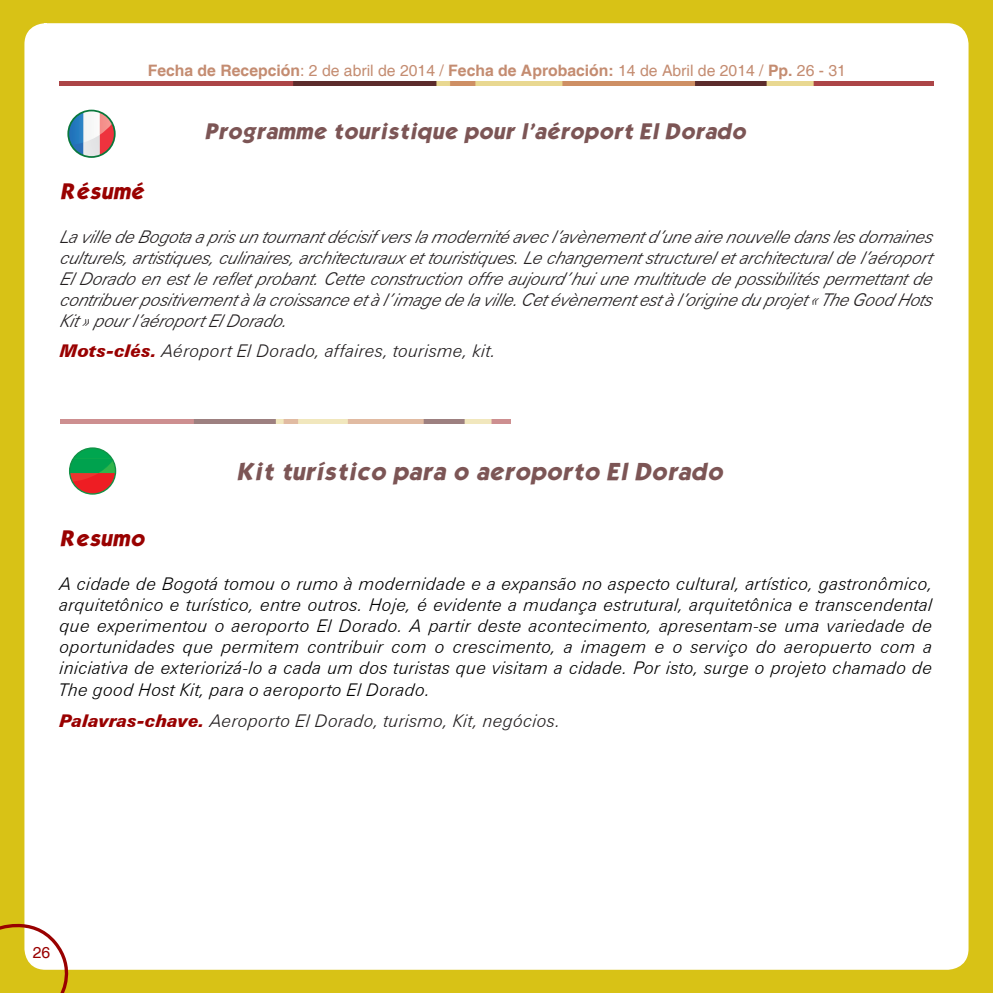
<style>
.page{position:relative;width:993px;height:993px;background:#fff}
.page>*{position:absolute;margin:0;border:0;box-sizing:border-box;transform-origin:0 0}
.t1{font:italic 21px "Kabel Bd Normal";color:#5c2b2b}
.t2{font:italic 19.25px "Kabel Bd Normal";color:#5c2b2b}
.t3{font:italic 19.25px "Kabel Bd Normal";color:#990100}
.parrafos_rev{font:italic 300 17.5px/21px "Zurich BT";letter-spacing:.01em;color:#000;text-align:justify}
.parrafos_rev-2{font:italic 300 17.5px/21px "Zurich BT";letter-spacing:-.015em;color:#231f20}
.parrafos_rev-3{font:italic 300 17.5px "Zurich BT";letter-spacing:.005em;color:#231f20}
.t4{font:700 15.75px "Helvetica";color:#c48c71}
.t5{font:15.75px "Helvetica";color:#990100}
.s1{font-weight:400}
.s2{font-weight:900;color:#900}
</style>
<div class="page">
<div style="left:0;top:0;width:992px;height:991px;background:#d8c216"></div>
<div style="left:26px;top:25px;width:940px;height:942px;background:#fff;border-radius:19px"></div>
<div style="left:24px;top:23px;width:944px;height:946px;border:4px solid #fff;border-radius:19px"></div>
<svg style="left:0;top:914px;width:80px;height:78px"></svg>
<img style="left:60px;top:82px;width:872px;height:3px">
<img style="left:60px;top:419px;width:450px;height:4px">
<svg style="left:67px;top:110px;width:49px;height:48px"></svg>
<svg style="left:69px;top:447px;width:47px;height:47px"></svg>
<p class="t4" style="left:148px;top:61px;width:699px">Fecha de Recepción<span class="s1">: 2 de abril de 2014 /</span> Fecha de Aprobación: <span class="s1">14 de Abril de 2014 /</span> Pp. <span class="s1">26 - 31</span></p>
<p class="t2" style="left:205px;top:117px;width:547px">Programme touristique pour l’aéroport El Dorado</p>
<p class="t3" style="left:60px;top:177px;width:90px">Résumé</p>
<p class="parrafos_rev-2" style="left:60px;top:226px;width:877px">La ville de Bogota a pris un tournantdécisif vers la modernité avec l’avènementd’une aire nouvelle dans les domaines culturels, artis tiques, culinaires, architecturaux ettouris tiques.Le changements tructureletarchitecturalde l’aérop ort El Dorado en es t le reflet p robant. Cette cons truction offre aujourd’hui une multitude de p ossibilités p ermettant de contribuerp ositivementà la croissance età l’image de la ville.Cetévènementestà l’origine du projet«The Good Hots Kit»p ourl’aérop ortElDorado.</p>
<p class="parrafos_rev-3" style="left:60px;top:340px;width:437px"><span class="s2">Mots-clés.</span> Aéroport El Dorado, affaires, tourisme, kit.</p>
<p class="t1" style="left:237px;top:456px;width:492px">Kit turístico para o aeroporto El Dorado</p>
<p class="t3" style="left:60px;top:524px;width:91px">Resumo</p>
<p class="parrafos_rev" style="left:60px;top:573px;width:874px">A cidade de Bogotá tomou o rumo à modernidade e a expansão no aspecto cultural, artístico, gastronômico, arquitetônico e turístico, entre outros. Hoje, é evidente a mudança estrutural, arquitetônica e transcendental que experimentou o aeroporto El Dorado. A partir deste acontecimento, apresentam-se uma variedade de oportunidades que permitem contribuir com o crescimento, a imagem e o serviço do aeropuerto com a iniciativa de exteriorizá-lo a cada um dos turistas que visitam a cidade. Por isto, surge o projeto chamado de The good Host Kit, para o aeroporto El Dorado.</p>
<p class="parrafos_rev-3" style="left:60px;top:710px;width:502px"><span class="s2">Palavras-chave.</span> Aeroporto El Dorado, turismo, Kit, negócios.</p>
<p class="t5" style="left:33px;top:942px;width:19px">26</p>
</div>
